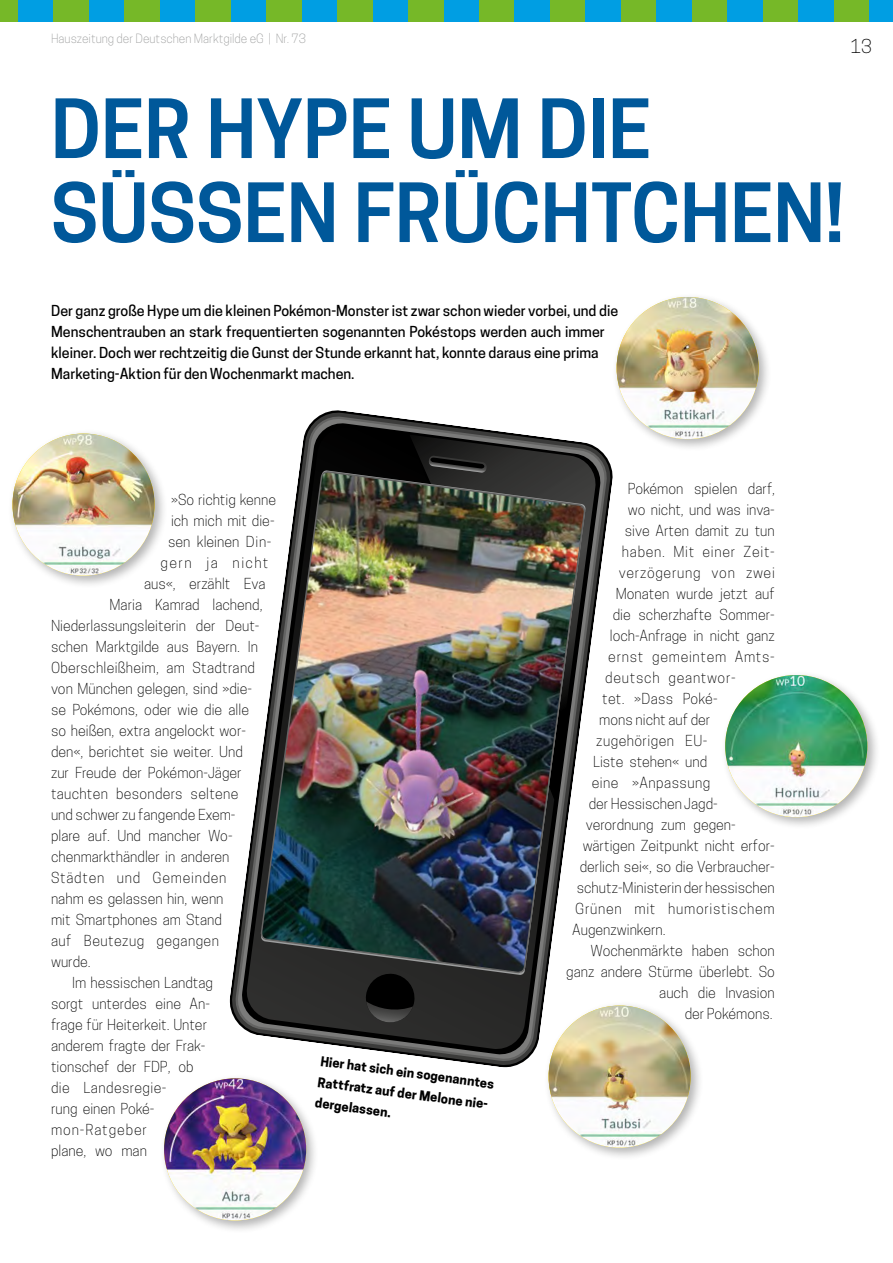
<style>
.page{position:relative;width:893px;height:1263px;background:#fff}
.page>*{position:absolute;margin:0;border:0;box-sizing:border-box;transform-origin:0 0}
.t1{font:600 76.5px/84px "Cooper Hewitt";color:#00589a}
.t2{font:300 18px "Cooper Hewitt";color:#000}
.t3{font:300 14.25px "Cooper Hewitt";color:#000}
.t4{font:500 14.25px/21px "Cooper Hewitt";color:#000}
.t5{font:300 14.25px "Cooper Hewitt";letter-spacing:.05em;color:#000}
.t6{font:300 14.25px "Cooper Hewitt";letter-spacing:.02em;color:#000}
.t7{font:300 14.25px "Cooper Hewitt";letter-spacing:.03em;color:#000}
.t8{font:300 14.25px "Cooper Hewitt";letter-spacing:.065em;color:#000}
.t9{font:300 14.25px "Cooper Hewitt";letter-spacing:.1em;color:#000}
.t10{font:700 12.75px/21.1px "Cooper Hewitt";color:#000}
.t11{font:300 12px "Cooper Hewitt";color:#9c9d9d}
</style>
<div class="page">
<svg style="left:235px;top:416px;width:372px;height:646px"></svg>
<svg style="left:240px;top:422px;width:362px;height:634px"></svg>
<svg style="left:245px;top:427px;width:309px;height:624px"></svg>
<svg style="left:409px;top:435px;width:188px;height:339px"></svg>
<svg style="left:364px;top:974px;width:52px;height:50px"></svg>
<svg style="left:428px;top:456px;width:59px;height:14px"></svg>
<img style="left:260px;top:470px;width:326px;height:504px">
<div style="left:0;top:0;width:18px;height:21px;background:#76b828"></div>
<div style="left:18px;top:0;width:35px;height:21px;background:#009ee3"></div>
<div style="left:53px;top:0;width:36px;height:21px;background:#76b828"></div>
<div style="left:89px;top:0;width:35px;height:21px;background:#009ee3"></div>
<div style="left:124px;top:0;width:36px;height:21px;background:#76b828"></div>
<div style="left:160px;top:0;width:35px;height:21px;background:#009ee3"></div>
<div style="left:195px;top:0;width:36px;height:21px;background:#76b828"></div>
<div style="left:231px;top:0;width:35px;height:21px;background:#009ee3"></div>
<div style="left:266px;top:0;width:36px;height:21px;background:#76b828"></div>
<div style="left:302px;top:0;width:35px;height:21px;background:#009ee3"></div>
<div style="left:337px;top:0;width:36px;height:21px;background:#76b828"></div>
<div style="left:373px;top:0;width:35px;height:21px;background:#009ee3"></div>
<div style="left:408px;top:0;width:36px;height:21px;background:#76b828"></div>
<div style="left:444px;top:0;width:35px;height:21px;background:#009ee3"></div>
<div style="left:479px;top:0;width:36px;height:21px;background:#76b828"></div>
<div style="left:515px;top:0;width:35px;height:21px;background:#009ee3"></div>
<div style="left:550px;top:0;width:36px;height:21px;background:#76b828"></div>
<div style="left:586px;top:0;width:35px;height:21px;background:#009ee3"></div>
<div style="left:621px;top:0;width:36px;height:21px;background:#76b828"></div>
<div style="left:657px;top:0;width:35px;height:21px;background:#009ee3"></div>
<div style="left:692px;top:0;width:36px;height:21px;background:#76b828"></div>
<div style="left:728px;top:0;width:35px;height:21px;background:#009ee3"></div>
<div style="left:763px;top:0;width:36px;height:21px;background:#76b828"></div>
<div style="left:799px;top:0;width:35px;height:21px;background:#009ee3"></div>
<div style="left:834px;top:0;width:36px;height:21px;background:#76b828"></div>
<div style="left:870px;top:0;width:23px;height:21px;background:#009ee3"></div>
<div style="left:8px;top:429px;width:160px;height:160px;background:#000;opacity:.3"></div>
<img style="left:12px;top:433px;width:143px;height:143px;border-radius:71px">
<div style="left:612px;top:292px;width:160px;height:161px;background:#000;opacity:.3"></div>
<img style="left:617px;top:297px;width:142px;height:142px;border-radius:71px">
<div style="left:544px;top:1001px;width:160px;height:160px;background:#000;opacity:.3"></div>
<img style="left:549px;top:1005px;width:142px;height:143px;border-radius:71px">
<div style="left:720px;top:670px;width:160px;height:161px;background:#000;opacity:.3"></div>
<img style="left:725px;top:675px;width:142px;height:142px;border-radius:71px">
<div style="left:159px;top:1074px;width:160px;height:159px;background:#000;opacity:.3"></div>
<img style="left:164px;top:1078px;width:142px;height:142px;border-radius:71px">
<p class="t11" style="left:51px;top:31px;width:256px">Hauszeitung der Deutschen Marktgilde eG | Nr. 73</p>
<p class="t2" style="left:850px;top:36px;width:23px">13</p>
<h1 class="t1" style="left:51px;top:88px;width:795px">DER HYPE UM DIE<br>SÜSSEN FRÜCHTCHEN!</h1>
<p class="t4" style="left:51px;top:300px;width:568px">Der ganz große Hype um die kleinen Pokémon-Monster ist zwar schon wieder vorbei, und die Menschentrauben an stark frequentierten sogenannten Pokéstops werden auch immer kleiner. Doch wer rechtzeitig die Gunst der Stunde erkannt hat, konnte daraus eine prima Marketing-Aktion für den Wochenmarkt machen.</p>
<p class="t3" style="left:171px;top:491px;width:106px">»So richtig kenne</p>
<p class="t3" style="left:171px;top:512px;width:105px">ich mich mit die-</p>
<p class="t3" style="left:168px;top:533px;width:105px">sen kleinen Din-</p>
<p class="t9" style="left:161px;top:554px;width:109px">gern ja nicht</p>
<p class="t3" style="left:144px;top:575px;width:123px">aus«, erzählt Eva</p>
<p class="t3" style="left:110px;top:596px;width:155px">Maria Kamrad lachend,</p>
<p class="t3" style="left:51px;top:617px;width:210px">Niederlassungsleiterin der Deut-</p>
<p class="t3" style="left:51px;top:638px;width:209px">schen Marktgilde aus Bayern. In</p>
<p class="t6" style="left:51px;top:659px;width:205px">Oberschleißheim, am Stadtrand</p>
<p class="t3" style="left:51px;top:680px;width:203px">von München gelegen, sind »die-</p>
<p class="t3" style="left:51px;top:701px;width:200px">se Pokémons, oder wie die alle</p>
<p class="t3" style="left:51px;top:722px;width:197px">so heißen, extra angelockt wor-</p>
<p class="t3" style="left:51px;top:743px;width:194px">den«, berichtet sie weiter. Und</p>
<p class="t3" style="left:51px;top:764px;width:192px">zur Freude der Pokémon-Jäger</p>
<p class="t6" style="left:51px;top:785px;width:189px">tauchten besonders seltene</p>
<p class="t3" style="left:51px;top:806px;width:186px">und schwer zu fangende Exem-</p>
<p class="t3" style="left:51px;top:827px;width:183px">plare auf. Und mancher Wo-</p>
<p class="t3" style="left:51px;top:848px;width:180px">chenmarkthändler in anderen</p>
<p class="t5" style="left:51px;top:869px;width:177px">Städten und Gemeinden</p>
<p class="t3" style="left:51px;top:890px;width:174px">nahm es gelassen hin, wenn</p>
<p class="t3" style="left:51px;top:911px;width:173px">mit Smartphones am Stand</p>
<p class="t7" style="left:51px;top:932px;width:170px">auf Beutezug gegangen</p>
<p class="t3" style="left:51px;top:953px;width:41px">wurde.</p>
<p class="t3" style="left:72px;top:974px;width:142px">Im hessischen Landtag</p>
<p class="t3" style="left:51px;top:995px;width:159px">sorgt unterdes eine An-</p>
<p class="t3" style="left:51px;top:1016px;width:158px">frage für Heiterkeit. Unter</p>
<p class="t3" style="left:51px;top:1037px;width:155px">anderem fragte der Frak-</p>
<p class="t3" style="left:51px;top:1058px;width:144px">tionschef der FDP, ob</p>
<p class="t7" style="left:51px;top:1079px;width:117px">die Landesregie-</p>
<p class="t3" style="left:51px;top:1100px;width:105px">rung einen Poké-</p>
<p class="t8" style="left:51px;top:1121px;width:98px">mon-Ratgeber</p>
<p class="t3" style="left:51px;top:1142px;width:97px">plane, wo man</p>
<p class="t10" style="left:322px;top:1050px;width:176px;rotate:8deg">Hier hat sich ein sogenanntes<br>Rattfratz auf der Melone nie&shy;dergelassen.</p>
<p class="t3" style="left:628px;top:480px;width:148px">Pokémon spielen darf,</p>
<p class="t3" style="left:628px;top:501px;width:147px">wo nicht, und was inva-</p>
<p class="t3" style="left:625px;top:522px;width:151px">sive Arten damit zu tun</p>
<p class="t5" style="left:622px;top:543px;width:153px">haben. Mit einer Zeit-</p>
<p class="t5" style="left:619px;top:564px;width:158px">verzögerung von zwei</p>
<p class="t3" style="left:616px;top:586px;width:160px">Monaten wurde jetzt auf</p>
<p class="t3" style="left:613px;top:607px;width:164px">die scherzhafte Sommer-</p>
<p class="t3" style="left:610px;top:628px;width:167px">loch-Anfrage in nicht ganz</p>
<p class="t5" style="left:608px;top:649px;width:168px">ernst gemeintem Amts-</p>
<p class="t5" style="left:605px;top:670px;width:132px">deutsch geantwor-</p>
<p class="t6" style="left:602px;top:691px;width:117px">tet. »Dass Poké-</p>
<p class="t3" style="left:599px;top:712px;width:113px">mons nicht auf der</p>
<p class="t7" style="left:596px;top:733px;width:113px">zugehörigen EU-</p>
<p class="t3" style="left:593px;top:754px;width:115px">Liste stehen« und</p>
<p class="t7" style="left:592px;top:775px;width:120px">eine »Anpassung</p>
<p class="t3" style="left:589px;top:796px;width:130px">der Hessischen Jagd-</p>
<p class="t3" style="left:586px;top:817px;width:152px">verordnung zum gegen-</p>
<p class="t3" style="left:583px;top:838px;width:194px">wärtigen Zeitpunkt nicht erfor-</p>
<p class="t3" style="left:580px;top:859px;width:197px">derlich sei«, so die Verbraucher-</p>
<p class="t3" style="left:577px;top:880px;width:200px">schutz-Ministerin der hessischen</p>
<p class="t5" style="left:575px;top:901px;width:201px">Grünen mit humoristischem</p>
<p class="t3" style="left:572px;top:922px;width:95px">Augenzwinkern.</p>
<p class="t3" style="left:590px;top:943px;width:186px">Wochenmärkte haben schon</p>
<p class="t3" style="left:566px;top:964px;width:210px">ganz andere Stürme überlebt. So</p>
<p class="t3" style="left:659px;top:985px;width:117px">auch die Invasion</p>
<p class="t3" style="left:685px;top:1006px;width:89px">der Pokémons.</p>
</div>
